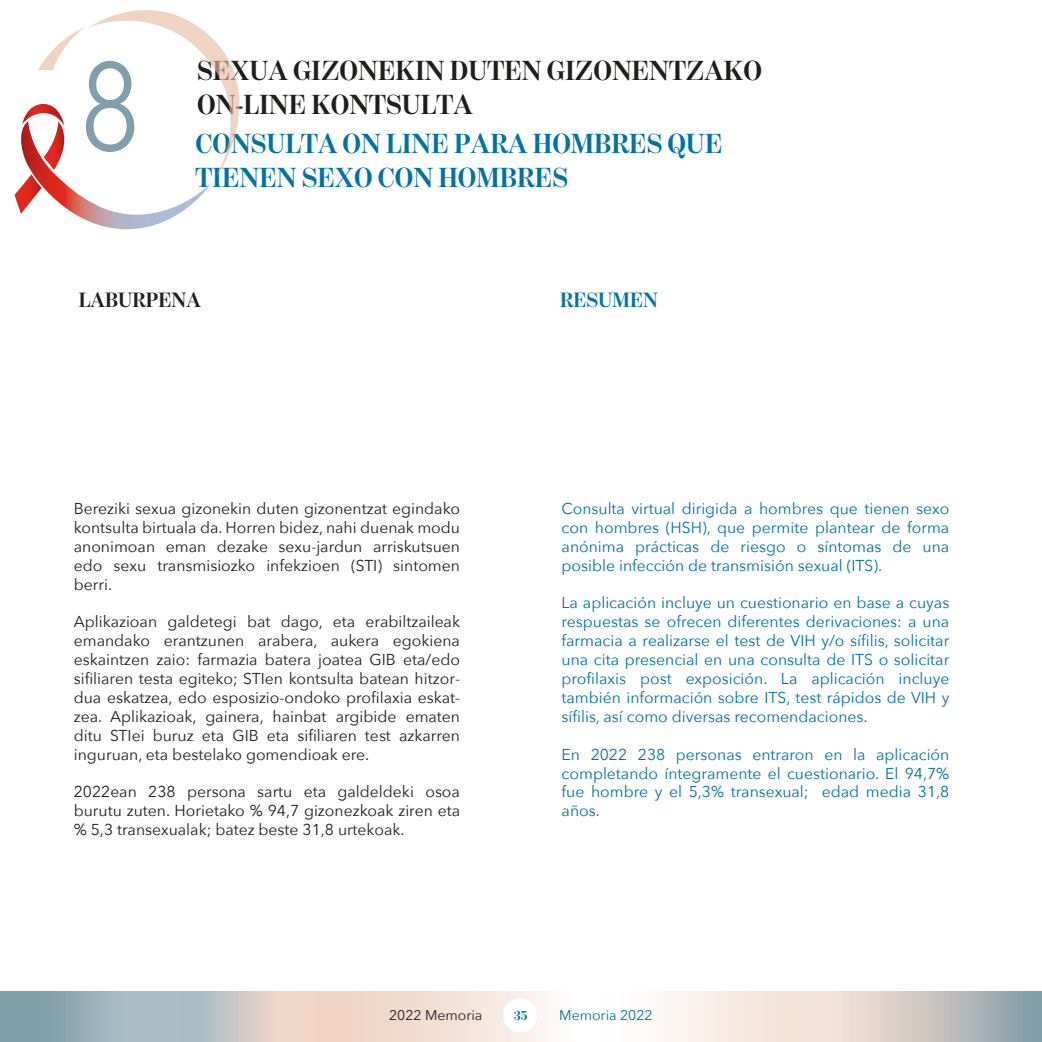
<style>
.page{position:relative;width:1042px;height:1042px;background:#fff}
.page>*{position:absolute;margin:0;border:0;box-sizing:border-box;transform-origin:0 0}
.t1{font:122.5px "Avenir Next";color:#819eab;scale:.87 1}
.t2{font:700 28px/33.6px "Benton Mod Disp";color:#0072a1}
.t3{font:700 28px/33.6px "Benton Mod Disp";color:#1e1e1c}
.t4{font:700 21px "Benton Mod Disp";color:#1e1e1c}
.t5{font:700 21px "Benton Mod Disp";color:#0072a1}
.t6{font:15.75px/18.9px "Avenir Next";color:#1e1e1c;text-align:justify}
.t7{font:15.75px/18.9px "Avenir Next";color:#0072a1;text-align:justify}
.t8{font:14px "Avenir Next";color:#1e1e1c}
.t9{font:14px "Avenir Next";color:#0072a1}
.t10{font:700 10.5px "Benton Mod Disp";color:#0072a1}
.s1{font-size:14px}
</style>
<div class="page">
<svg style="left:0;top:991px;width:1042px;height:51px"></svg>
<div style="left:503px;top:998px;width:34px;height:34px;background:#fff;border-radius:50%"></div>
<svg style="left:15px;top:10px;width:224px;height:219px"></svg>
<h1 class="t1" style="left:79px;top:4px;width:73px">8</h1>
<h2 class="t3" style="left:197px;top:54px;width:566px">SEXUA GIZONEKIN DUTEN GIZONENTZAKO<br>ON-LINE KONTSULTA</h2>
<h2 class="t2" style="left:195px;top:127px;width:529px">CONSULTA ON LINE PARA HOMBRES QUE<br>TIENEN SEXO CON HOMBRES</h2>
<h3 class="t4" style="left:79px;top:288px;width:124px">LABURPENA</h3>
<h3 class="t5" style="left:560px;top:288px;width:99px">RESUMEN</h3>
<p class="t6" style="left:74px;top:498px;width:388px">Bereziki sexua gizonekin duten gizonentzat egindako kontsulta birtuala da. Horren bidez, nahi duenak modu anonimoan eman dezake sexu-jardun arriskutsuen edo sexu transmisiozko infekzioen (STI) sintomen berri.</p>
<p class="t6" style="left:74px;top:612px;width:388px">Aplikazioan galdetegi bat dago, eta erabiltzaileak emandako erantzunen arabera, aukera egokiena eskaintzen zaio: farmazia batera joatea GIB eta/edo sifiliaren testa egiteko; STIen kontsulta batean hitzor&shy;dua eskatzea, edo esposizio-ondoko profilaxia eskat&shy;zea. Aplikazioak, gainera, hainbat argibide ematen ditu STIei buruz eta GIB eta sifiliaren test azkarren inguruan, eta bestelako gomendioak ere.</p>
<p class="t6" style="left:74px;top:782px;width:388px">2022ean 238 persona sartu eta galdeldeki osoa burutu zuten. Horietako % 94,7 gizonezkoak ziren eta % 5,3 transexualak; batez beste 31,8 urtekoak.</p>
<p class="t7" style="left:561px;top:498px;width:389px">Consulta virtual dirigida a hombres que tienen sexo con hombres (HSH), que permite plantear de forma anónima prácticas de riesgo o síntomas de una posible infección de transmisión sexual (ITS).</p>
<p class="t7" style="left:561px;top:593px;width:389px">La aplicación incluye un cuestionario en base a cuyas respuestas se ofrecen diferentes derivaciones: a una farmacia a realizarse el test de VIH y/o sífilis, solicitar una cita presencial en una consulta de ITS o solicitar profilaxis post exposición. La aplicación incluye también información sobre ITS, test rápidos de VIH y sífilis, así como diversas recomendaciones.</p>
<p class="t7" style="left:561px;top:744px;width:389px">En 2022 238 personas entraron en la aplicación completando íntegramente el cuestionario. El 94,7% fue hombre y el 5,3% transexual; edad media 31,8 años.</p>
<p class="t8" style="left:389px;top:1003px;width:95px">2022 Memoria</p>
<p class="t10" style="left:512px;top:1011px;width:17px">2<span class="s1">3 5</span>8</p>
<p class="t9" style="left:559px;top:1003px;width:95px">Memoria 2022</p>
</div>
